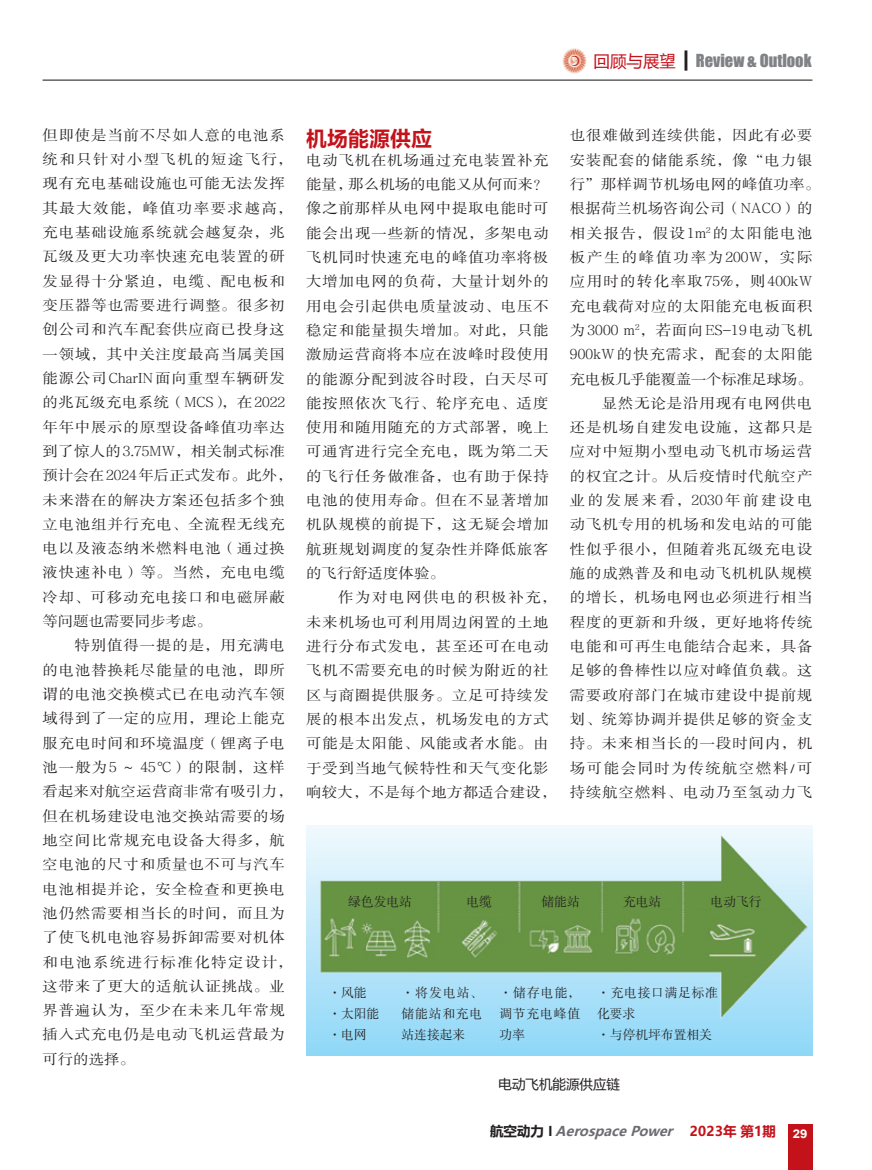
<style>
.page{position:relative;width:872px;height:1170px;background:#fff}
.page>*{position:absolute;margin:0;border:0;box-sizing:border-box;transform-origin:0 0}
._5内文{font:21px "FZLTCHJW GB1 0";color:#c4121a}
.t1{font:16.5px "Impact";color:#808285}
._5内文-2{font:14.25px/24.3px "FZSSJW GB1 0";letter-spacing:.055em;color:#231f20;scale:1.08 1}
.t2{font:italic 700 13.5px "Microsoft Ya Hei";color:#6c6d70}
.图注{font:13.5px "Microsoft Ya Hei";color:#231f20}
.图字{font:12.75px/21px "FZSSJW GB1 0";color:#231f20;text-align:justify}
.图字-2{font:12.75px/21px "FZSSJW GB1 0";letter-spacing:.06em;color:#231f20}
.s1{font-family:"Microsoft Ya Hei";color:#c4121a}
.s2{font-family:"Microsoft Ya Hei";color:#231f20}
.s3{font-style:normal;color:#231f20}
.s4{font-style:normal;color:#c4121a}
</style>
<div class="page">
<div style="left:787px;top:1124px;width:25px;height:45px;background:#c4121a"></div>
<img style="left:562px;top:49px;width:25px;height:24px">
<hr style="left:43px;top:80px;width:769px;height:1px;background:#231f20">
<div style="left:306px;top:825px;width:506px;height:230px;background:linear-gradient(to bottom,#f0f9fd,#90d7f7)"></div>
<img style="left:315px;top:832px;width:497px;height:188px">
<p class="t1" style="left:593px;top:48px;width:219px"><span class="s1">回顾与展望</span> <span class="s2">┃</span> Review &amp; Outlook</p>
<p class="_5内文-2" style="left:43px;top:123px;width:233px">但即使是当前不尽如人意的电池系统和只针对小型飞机的短途飞行，现有充电基础设施也可能无法发挥其最大效能，峰值功率要求越高，充电基础设施系统就会越复杂，兆瓦级及更大功率快速充电装置的研发显得十分紧迫，电缆、配电板和变压器等也需要进行调整。很多初创公司和汽车配套供应商已投身这一领域，其中关注度最高当属美国能源公司CharIN面向重型车辆研发的兆瓦级充电系统（MCS），在2022年年中展示的原型设备峰值功率达到了惊人的3.75MW，相关制式标准预计会在 2024 年后正式发布。此外，未来潜在的解决方案还包括多个独立电池组并行充电、全流程无线充电以及液态纳米燃料电池（通过换液快速补电）等。当然，充电电缆冷却、可移动充电接口和电磁屏蔽等问题也需要同步考虑。</p>
<p class="_5内文-2" style="left:43px;top:633px;width:233px;text-indent:32px">特别值得一提的是，用充满电的电池替换耗尽能量的电池，即所谓的电池交换模式已在电动汽车领域得到了一定的应用，理论上能克服充电时间和环境温度（锂离子电池一般为5 ～ 45℃）的限制，这样看起来对航空运营商非常有吸引力，但在机场建设电池交换站需要的场地空间比常规充电设备大得多，航空电池的尺寸和质量也不可与汽车电池相提并论，安全检查和更换电池仍然需要相当长的时间，而且为了使飞机电池容易拆卸需要对机体和电池系统进行标准化特定设计，这带来了更大的适航认证挑战。业界普遍认为，至少在未来几年常规插入式充电仍是电动飞机运营最为可行的选择。</p>
<p class="_5内文" style="left:306px;top:127px;width:127px">机场能源供应</p>
<p class="_5内文-2" style="left:306px;top:148px;width:226px;text-align:justify">电动飞机在机场通过充电装置补充能量，那么机场的电能又从何而来？像之前那样从电网中提取电能时可能会出现一些新的情况，多架电动飞机同时快速充电的峰值功率将极大增加电网的负荷，大量计划外的用电会引起供电质量波动、电压不稳定和能量损失增加。对此，只能激励运营商将本应在波峰时段使用的能源分配到波谷时段，白天尽可能按照依次飞行、轮序充电、适度使用和随用随充的方式部署，晚上可通宵进行完全充电，既为第二天的飞行任务做准备，也有助于保持电池的使用寿命。但在不显著增加机队规模的前提下，这无疑会增加航班规划调度的复杂性并降低旅客的飞行舒适度体验。</p>
<p class="_5内文-2" style="left:306px;top:585px;width:233px;text-indent:32px">作为对电网供电的积极补充，未来机场也可利用周边闲置的土地进行分布式发电，甚至还可在电动飞机不需要充电的时候为附近的社区与商圈提供服务。立足可持续发展的根本出发点，机场发电的方式可能是太阳能、风能或者水能。由于受到当地气候特性和天气变化影响较大，不是每个地方都适合建设，</p>
<p class="_5内文-2" style="left:570px;top:124px;width:233px">也很难做到连续供能，因此有必要安装配套的储能系统，像“电力银行”那样调节机场电网的峰值功率。根据荷兰机场咨询公司（NACO）的相关报告，假设1m<sup>2</sup>的太阳能电池板产生的峰值功率为200W，实际应用时的转化率取75%，则400kW充电载荷对应的太阳能充电板面积为3000 m<sup>2</sup>，若面向ES-19电动飞机<br>900kW的快充需求，配套的太阳能充电板几乎能覆盖一个标准足球场。</p>
<p class="_5内文-2" style="left:570px;top:391px;width:226px;text-align:justify;text-indent:32px">显然无论是沿用现有电网供电还是机场自建发电设施，这都只是应对中短期小型电动飞机市场运营的权宜之计。从后疫情时代航空产业的发展来看，2030年前建设电动飞机专用的机场和发电站的可能性似乎很小，但随着兆瓦级充电设施的成熟普及和电动飞机机队规模的增长，机场电网也必须进行相当程度的更新和升级，更好地将传统电能和可再生电能结合起来，具备足够的鲁棒性以应对峰值负载。这需要政府部门在城市建设中提前规划、统筹协调并提供足够的资金支持。未来相当长的一段时间内，机场可能会同时为传统航空燃料/可持续航空燃料、电动乃至氢动力飞</p>
<p class="图字" style="left:348px;top:891px;width:65px">绿色发电站</p>
<p class="图字" style="left:466px;top:891px;width:27px">电缆</p>
<p class="图字" style="left:541px;top:891px;width:40px">储能站</p>
<p class="图字" style="left:623px;top:891px;width:40px">充电站</p>
<p class="图字" style="left:710px;top:891px;width:52px">电动飞行</p>
<p class="图字" style="left:328px;top:982px;width:40px">·风能</p>
<p class="图字" style="left:328px;top:1003px;width:52px">·太阳能</p>
<p class="图字" style="left:328px;top:1024px;width:40px">·电网</p>
<p class="图字" style="left:401px;top:982px;width:82px">·将发电站、储能站和充电站连接起来</p>
<p class="图字" style="left:499px;top:982px;width:82px">·储存电能，调节充电峰值功率</p>
<p class="图字-2" style="left:597px;top:982px;width:122px">·充电接口满足标准化要求</p>
<p class="图字" style="left:597px;top:1024px;width:116px">·与停机坪布置相关</p>
<p class="图注" style="left:498px;top:1075px;width:123px">电动飞机能源供应链</p>
<p class="t2" style="left:490px;top:1121px;width:319px"><span class="s3">航空动力 I</span> AerospacePower <span class="s4">2023年第1期</span> <sub>29</sub></p>
</div>
